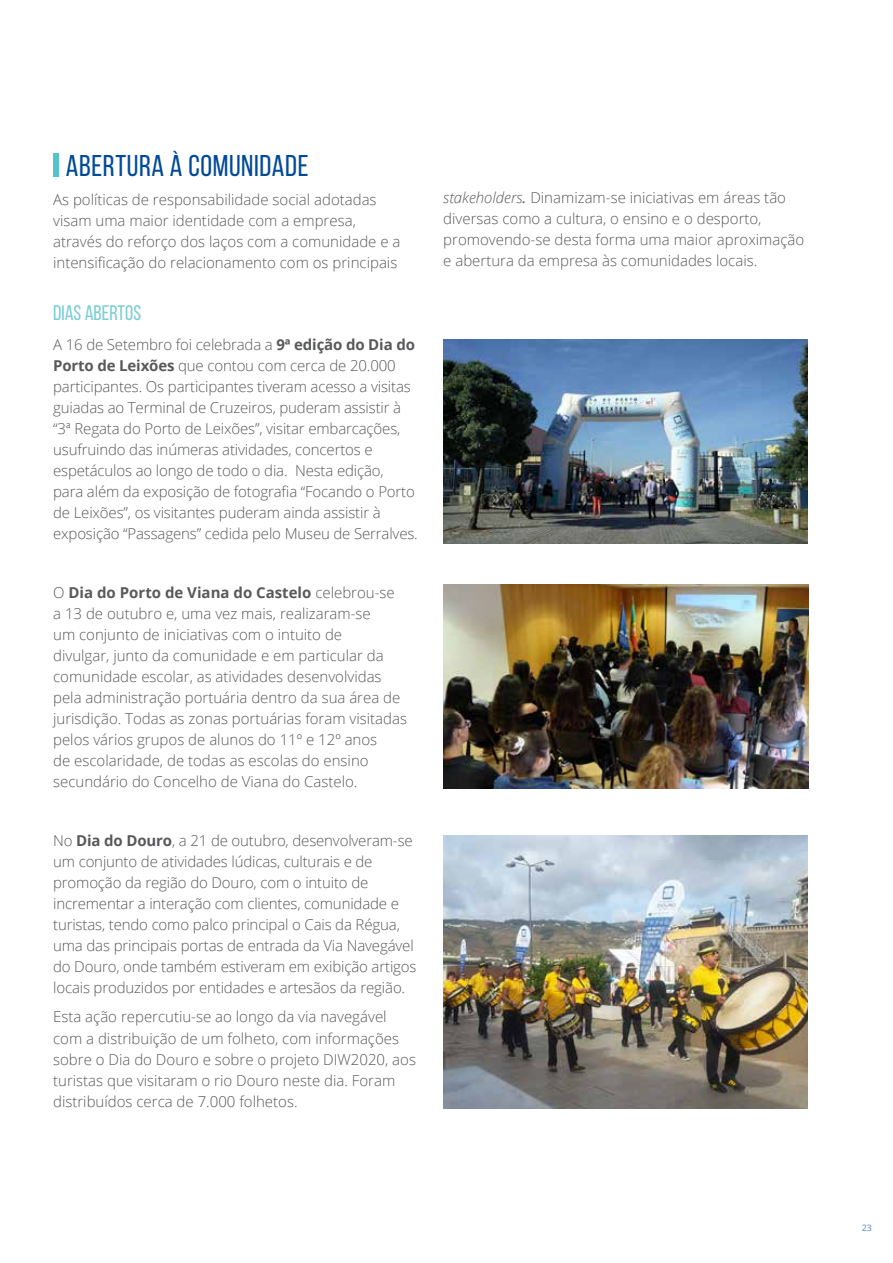
<style>
.page{position:relative;width:893px;height:1263px;background:#fff}
.page>*{position:absolute;margin:0;border:0;box-sizing:border-box;transform-origin:0 0}
.t1{font:30px "Bebas Neue";letter-spacing:.02em;color:#004a98}
.t2{font:21px "Bebas Neue";color:#7bced5}
.t3{font:300 15px/21px "Open Sans";color:#58595b}
.t4{font:600 9px "Open Sans";color:#80a5cb}
.s1{font-style:italic}
.s2{font-weight:400;font-style:italic}
.s3{font-weight:700}
</style>
<div class="page">
<div style="left:53px;top:153px;width:5px;height:23px;background:#53c4cc"></div>
<img style="left:443px;top:339px;width:365px;height:204px">
<img style="left:443px;top:585px;width:365px;height:204px">
<img style="left:443px;top:836px;width:365px;height:272px">
<h1 class="t1" style="left:66px;top:149px;width:244px">ABERTURA À COMUNIDADE</h1>
<p class="t3" style="left:53px;top:189px;width:349px">As políticas de responsabilidade social adotadas visam uma maior identidade com a empresa, através do reforço dos laços com a comunidade e a intensificação do relacionamento com os principais</p>
<p class="t3" style="left:443px;top:186px;width:362px"><span class="s1">stakeholders</span><span class="s2">.</span> Dinamizam-se iniciativas em áreas tão diversas como a cultura, o ensino e o desporto, promovendo-se desta forma uma maior aproximação e abertura da empresa às comunidades locais.</p>
<h2 class="t2" style="left:53px;top:302px;width:90px">DIAS ABERTOS</h2>
<p class="t3" style="left:53px;top:333px;width:366px">A 16 de Setembro foi celebrada a <span class="s3">9ª edição do Dia do Porto de Leixões</span> que contou com cerca de 20.000 participantes. Os participantes tiveram acesso a visitas guiadas ao Terminal de Cruzeiros, puderam assistir à “3ª Regata do Porto de Leixões”, visitar embarcações, usufruindo das inúmeras atividades, concertos e espetáculos ao longo de todo o dia. Nesta edição,<br>para além da exposição de fotografia “Focando o Porto de Leixões”, os visitantes puderam ainda assistir à exposição “Passagens” cedida pelo Museu de Serralves.</p>
<p class="t3" style="left:53px;top:582px;width:355px">O <span class="s3">Dia do Porto de Viana do Castelo</span> celebrou‑se<br>a 13 de outubro e, uma vez mais, realizaram‑se<br>um conjunto de iniciativas com o intuito de<br>divulgar, junto da comunidade e em particular da comunidade escolar, as atividades desenvolvidas pela administração portuária dentro da sua área de jurisdição. Todas as zonas portuárias foram visitadas pelos vários grupos de alunos do 11º e 12º anos<br>de escolaridade, de todas as escolas do ensino secundário do Concelho de Viana do Castelo.</p>
<p class="t3" style="left:53px;top:830px;width:365px">No <span class="s3">Dia do Douro</span>, a 21 de outubro, desenvolveram‑se um conjunto de atividades lúdicas, culturais e de promoção da região do Douro, com o intuito de incrementar a interação com clientes, comunidade e turistas, tendo como palco principal o Cais da Régua, uma das principais portas de entrada da Via Navegável do Douro, onde também estiveram em exibição artigos locais produzidos por entidades e artesãos da região.</p>
<p class="t3" style="left:53px;top:1006px;width:364px">Esta ação repercutiu-se ao longo da via navegável com a distribuição de um folheto, com informações sobre o Dia do Douro e sobre o projeto DIW2020, aos turistas que visitaram o rio Douro neste dia. Foram distribuídos cerca de 7.000 folhetos.</p>
<p class="t4" style="left:862px;top:1222px;width:12px">23</p>
</div>
